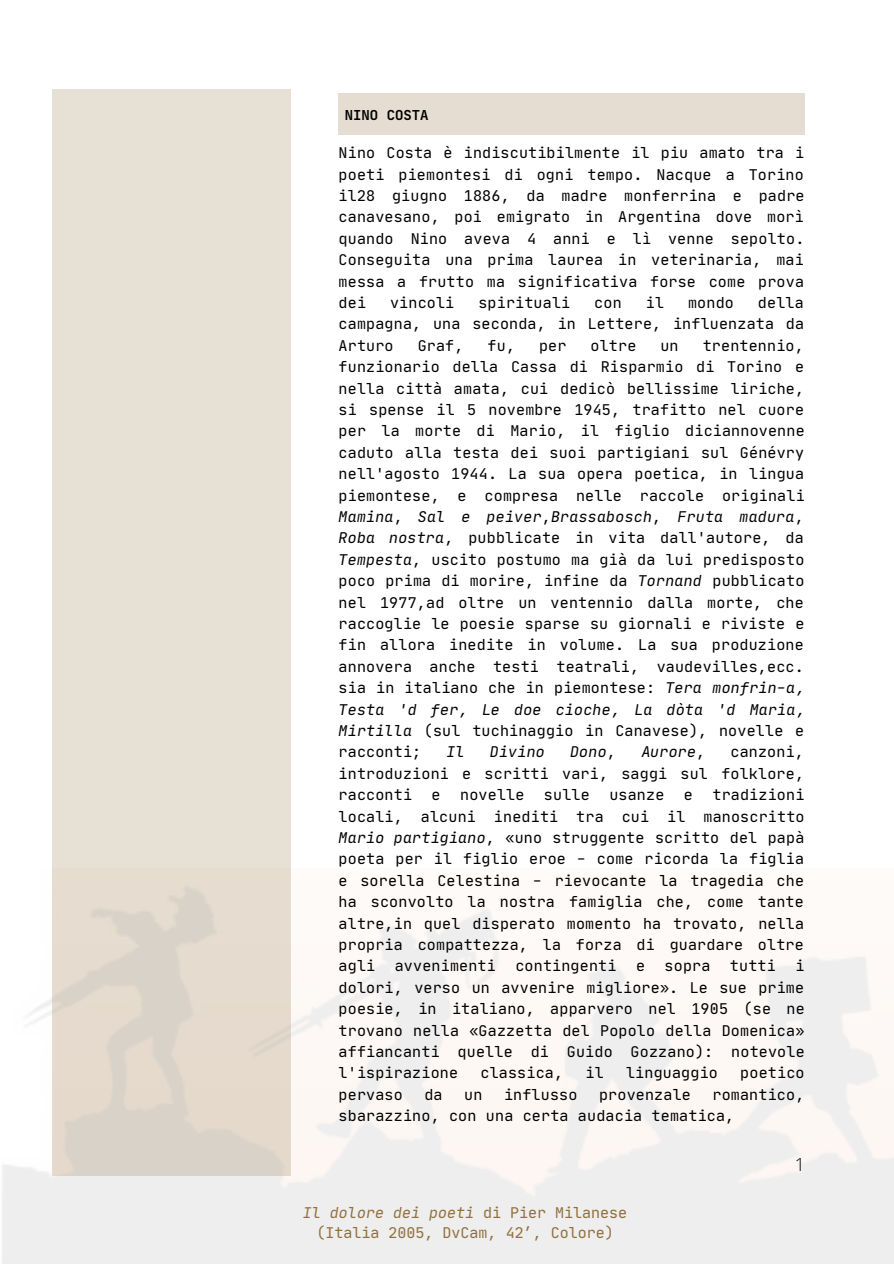
<style>
.page{position:relative;width:894px;height:1264px;background:#fff}
.page>*{position:absolute;margin:0;border:0;box-sizing:border-box;transform-origin:0 0}
.t1{font:300 18px "Open Sans";color:#000}
.t2{font:15px/21.5px "Jet Brains Mono";letter-spacing:.015em;color:#000;text-align:justify}
.t3{font:italic 15px "Jet Brains Mono";color:#91703e}
.t4{font:15px "Jet Brains Mono";color:#91703e}
.t5{font:italic 15px "Jet Brains Mono";letter-spacing:.015em;color:#000}
.t6{font:700 13.95px "Jet Brains Mono";color:#000}
.s1{font-style:italic}
.s2{font-style:normal}
</style>
<div class="page">
<div style="left:52px;top:89px;width:239px;height:1086px;background:linear-gradient(to right,#e5ddd2,#e6ded3)"></div>
<div style="left:338px;top:94px;width:466px;height:41px;background:#e5ddd1"></div>
<p class="t6" style="left:345px;top:107px;width:85px">NINO COSTA</p>
<p class="t2" style="left:338px;top:142px;width:467px">Nino Costa è indiscutibilmente il piu amato tra i poeti piemontesi di ogni tempo. Nacque a Torino il28 giugno 1886, da madre monferrina e padre canavesano, poi emigrato in Argentina dove morì quando Nino aveva 4 anni e lì venne sepolto.<br>Conseguita una prima laurea in veterinaria, mai messa a frutto ma significativa forse come prova dei</p>
<p class="t2" style="left:390px;top:292px;width:66px">vincoli</p>
<p class="t2" style="left:478px;top:292px;width:93px">spirituali</p>
<p class="t2" style="left:594px;top:292px;width:29px">con</p>
<p class="t2" style="left:645px;top:292px;width:20px">il</p>
<p class="t2" style="left:687px;top:292px;width:47px">mondo</p>
<p class="t2" style="left:338px;top:292px;width:467px;text-indent:419px">della campagna, una seconda, in Lettere, influenzata da Arturo</p>
<p class="t2" style="left:338px;top:334px;width:467px;text-indent:364px">trentennio, funzionario della Cassa di Risparmio di Torino e nella città amata, cui dedicò bellissime liriche, si spense il 5 novembre 1945, trafitto nel cuore per la morte di Mario, il figlio diciannovenne caduto alla testa dei suoi partigiani sul Génévry nell'agosto 1944. La sua opera poetica, in lingua piemontese, e compresa nelle raccole originali <span class="s1">Mamina</span>, <span class="s1">Sal e peiver</span>,<span class="s1">Brassabosch</span>, <span class="s1">Fruta madura</span>, <span class="s1">Roba nostra</span>, pubblicate in vita dall'autore, da <span class="s1">Tempesta</span>, uscito postumo ma già da lui predisposto poco prima di morire, infine da <span class="s1">Tornand</span> pubblicato nel 1977,ad oltre un ventennio dalla morte, che raccoglie le poesie sparse su giornali e riviste e fin allora inedite in volume. La sua produzione annovera anche testi teatrali, vaudevilles,ecc. sia in italiano che in piemontese: <span class="s1">Tera monfrin-a, Testa 'd fer, Le doe cioche, La dòta 'd Maria, Mirtilla</span> (sul tuchinaggio in Canavese), novelle e racconti;</p>
<p class="t2" style="left:417px;top:334px;width:47px">Graf,</p>
<p class="t2" style="left:487px;top:334px;width:29px">fu,</p>
<p class="t2" style="left:539px;top:334px;width:29px">per</p>
<p class="t2" style="left:590px;top:334px;width:47px">oltre</p>
<p class="t2" style="left:660px;top:334px;width:20px">un</p>
<p class="t2" style="left:338px;top:741px;width:467px;text-indent:392px">canzoni, introduzioni e scritti vari, saggi sul folklore, racconti</p>
<p class="t5" style="left:446px;top:742px;width:20px">Il</p>
<p class="t5" style="left:489px;top:742px;width:57px">Divino</p>
<p class="t5" style="left:570px;top:742px;width:47px">Dono<span class="s2">,</span></p>
<p class="t5" style="left:641px;top:742px;width:66px">Aurore<span class="s2">,</span></p>
<p class="t2" style="left:338px;top:784px;width:467px;text-indent:374px">tradizioni locali, alcuni inediti tra cui il manoscritto <span class="s1">Mario partigiano</span>, «uno struggente scritto del papà poeta per il figlio eroe - come ricorda la figlia e sorella Celestina - rievocante la tragedia che ha sconvolto la nostra famiglia che, come tante altre,in quel disperato momento ha trovato, nella propria compattezza, la forza di guardare oltre agli</p>
<p class="t2" style="left:431px;top:784px;width:11px">e</p>
<p class="t2" style="left:460px;top:784px;width:66px">novelle</p>
<p class="t2" style="left:544px;top:784px;width:47px">sulle</p>
<p class="t2" style="left:609px;top:784px;width:57px">usanze</p>
<p class="t2" style="left:683px;top:784px;width:11px">e</p>
<p class="t2" style="left:338px;top:955px;width:467px;text-indent:456px">i dolori, verso un avvenire migliore». Le sue prime poesie, in italiano, apparvero nel 1905 (se ne trovano nella «Gazzetta del Popolo della Domenica» affiancanti quelle di Guido Gozzano): notevole l'ispirazione</p>
<p class="t2" style="left:394px;top:955px;width:102px">avvenimenti</p>
<p class="t2" style="left:515px;top:955px;width:102px">contingenti</p>
<p class="t2" style="left:636px;top:955px;width:11px">e</p>
<p class="t2" style="left:664px;top:955px;width:47px">sopra</p>
<p class="t2" style="left:729px;top:955px;width:47px">tutti</p>
<p class="t2" style="left:480px;top:1062px;width:84px">classica,</p>
<p class="t2" style="left:585px;top:1062px;width:20px">il</p>
<p class="t2" style="left:626px;top:1062px;width:93px">linguaggio</p>
<p class="t2" style="left:740px;top:1062px;width:66px">poetico</p>
<p class="t2" style="left:338px;top:1083px;width:467px;text-indent:374px">romantico, sbarazzino, con una certa audacia tematica,</p>
<p class="t1" style="left:794px;top:1151px;width:12px">1</p>
<p class="t2" style="left:338px;top:1083px;width:66px">pervaso</p>
<p class="t2" style="left:424px;top:1083px;width:20px">da</p>
<p class="t2" style="left:464px;top:1083px;width:20px">un</p>
<p class="t2" style="left:504px;top:1083px;width:75px">influsso</p>
<p class="t2" style="left:599px;top:1083px;width:93px">provenzale</p>
<p class="t3" style="left:303px;top:1203px;width:326px">Il dolore dei poeti <span class="s2">di Pier Milanese</span></p>
<p class="t4" style="left:316px;top:1223px;width:299px">(Italia 2005, DvCam, 42′, Colore)</p>
</div>
